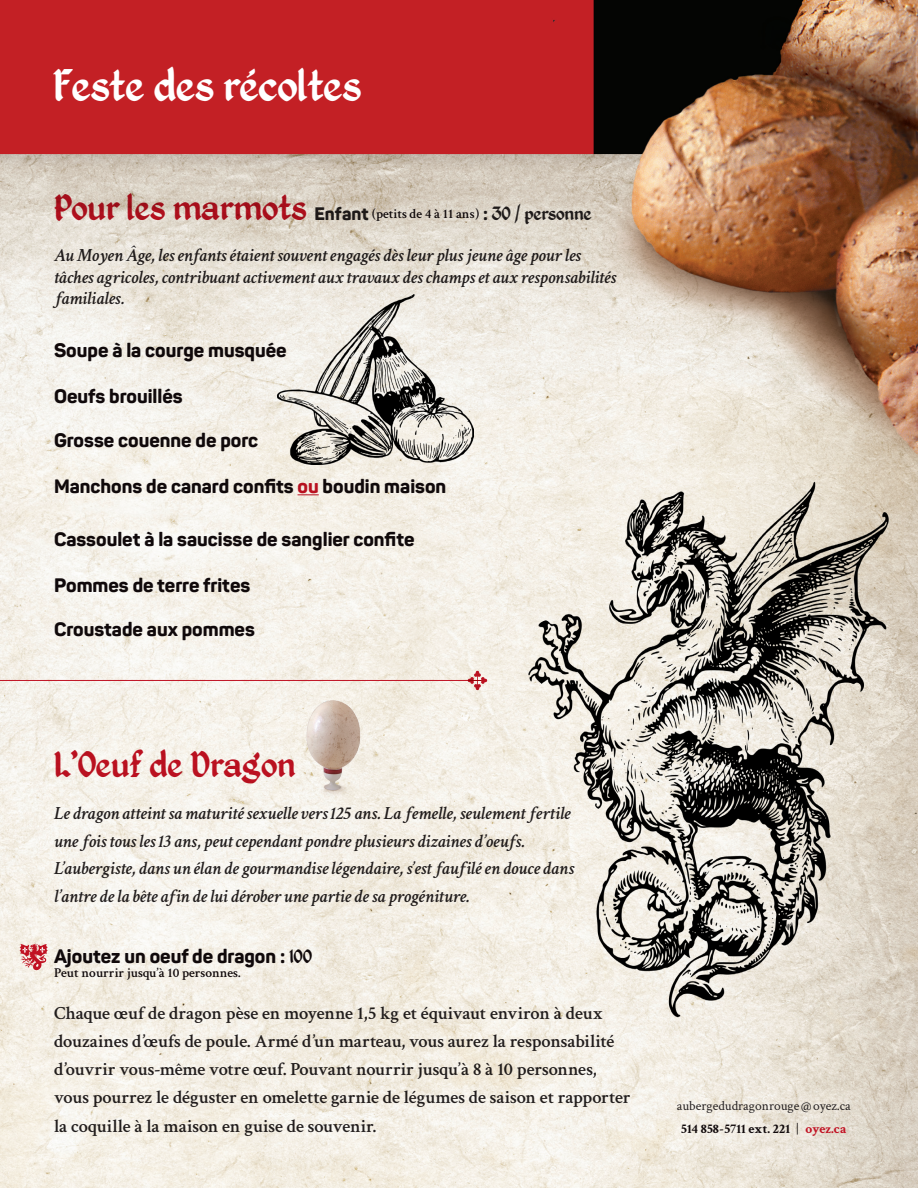
<style>
.page{position:relative;width:918px;height:1188px;background:#fff}
.page>*{position:absolute;margin:0;border:0;box-sizing:border-box;transform-origin:0 0}
.Section{font:49.5px "Kingthings Petrock";color:#fff}
.t1{font:39.9px "Kingthings Petrock";color:#c11223}
.t2{font:800 19.2px "Panton";color:#110a0c}
.t3{font:italic 600 18.6px/27.9px "Crimson Text";letter-spacing:-.005em;color:#231f20}
.t4{font:600 18.6px/27.9px "Crimson Text";letter-spacing:-.01em;color:#231f20}
.t5{font:600 13.5px "Crimson Text";color:#110a0c}
.t6{font:13.5px/22.5px "Crimson Text";color:#231f20;text-align:center}
.s1{font-family:"Panton";font-weight:800;font-size:17.85px;color:#231f20}
.s2{font-family:"Kingthings Petrock";font-weight:400;font-size:20.85px;color:#231f20}
.s3{color:#c11223}
.s4{font-family:"Kingthings Petrock";font-weight:400;font-size:21px}
.s5{font-weight:700;color:#110a0c}
.s6{font-weight:700;color:#c11223}
</style>
<div class="page">
<img style="left:0;top:0;width:918px;height:1188px">
<svg style="left:298px;top:494px;width:21px;height:1px"></svg>
<img style="left:527px;top:479px;width:364px;height:540px">
<hr style="left:0;top:680px;width:481px;height:1px;background:#c11223">
<svg style="left:468px;top:671px;width:19px;height:19px"></svg>
<svg style="left:19px;top:943px;width:29px;height:28px"></svg>
<img style="left:304px;top:696px;width:57px;height:106px">
<img style="left:277px;top:295px;width:197px;height:169px">
<p class="Section" style="left:53px;top:56px;width:310px">Feste des récoltes</p>
<h2 class="t1" style="left:54px;top:184px;width:254px">Pour les marmots</h2>
<p class="t5" style="left:314px;top:204px;width:279px"><span class="s1">Enfant</span> (petits de 4 à 11 ans) <span class="s1">:</span> <span class="s2">30 / personne</span></p>
<p class="t3" style="left:54px;top:243px;width:564px;line-height:21.5px">Au Moyen Âge, les enfants étaient souvent engagés dès leur plus jeune âge pour les tâches agricoles, contribuant activement aux travaux des champs et aux responsabilités familiales.</p>
<p class="t2" style="left:54px;top:338px;width:234px">Soupe à la courge musquée</p>
<p class="t2" style="left:54px;top:384px;width:130px">Oeufs brouillés</p>
<p class="t2" style="left:54px;top:428px;width:206px">Grosse couenne de porc</p>
<p class="t2" style="left:54px;top:474px;width:394px">Manchons de canard confits <span class="s3">ou</span> boudin maison</p>
<p class="t2" style="left:54px;top:527px;width:362px">Cassoulet à la saucisse de sanglier confite</p>
<p class="t2" style="left:54px;top:573px;width:198px">Pommes de terre frites</p>
<p class="t2" style="left:54px;top:617px;width:202px">Croustade aux pommes</p>
<h2 class="t1" style="left:54px;top:742px;width:243px">L’Oeuf de Dragon</h2>
<p class="t3" style="left:54px;top:798px;width:522px">Le dragon atteint sa maturité sexuelle vers 125 ans. La femelle, seulement fertile une fois tous les 13 ans, peut cependant pondre plusieurs dizaines d’oeufs.<br>L’aubergiste, dans un élan de gourmandise légendaire, s’est faufilé en douce dans l’antre de la bête afin de lui dérober une partie de sa progéniture.</p>
<p class="t2" style="left:54px;top:945px;width:260px">Ajoutez un oeuf de dragon : <span class="s4">100</span></p>
<p class="t5" style="left:54px;top:964px;width:188px">Peut nourrir jusqu’à 10 personnes.</p>
<p class="t4" style="left:54px;top:998px;width:578px">Chaque œuf de dragon pèse en moyenne 1,5 kg et équivaut environ à deux douzaines d’œufs de poule. Armé d’un marteau, vous aurez la responsabilité d’ouvrir vous-même votre œuf. Pouvant nourrir jusqu’à 8 à 10 personnes, vous pourrez le déguster en omelette garnie de légumes de saison et rapporter</p>
<p class="t4" style="left:54px;top:1111px;width:324px">la coquille à la maison en guise de souvenir.</p>
<p class="t6" style="left:677px;top:1094px;width:175px">aubergedudragonrouge@oyez.ca<br><span class="s5">514 858-5711 ext. 221</span> | <span class="s6">oyez.ca</span></p>
</div>
